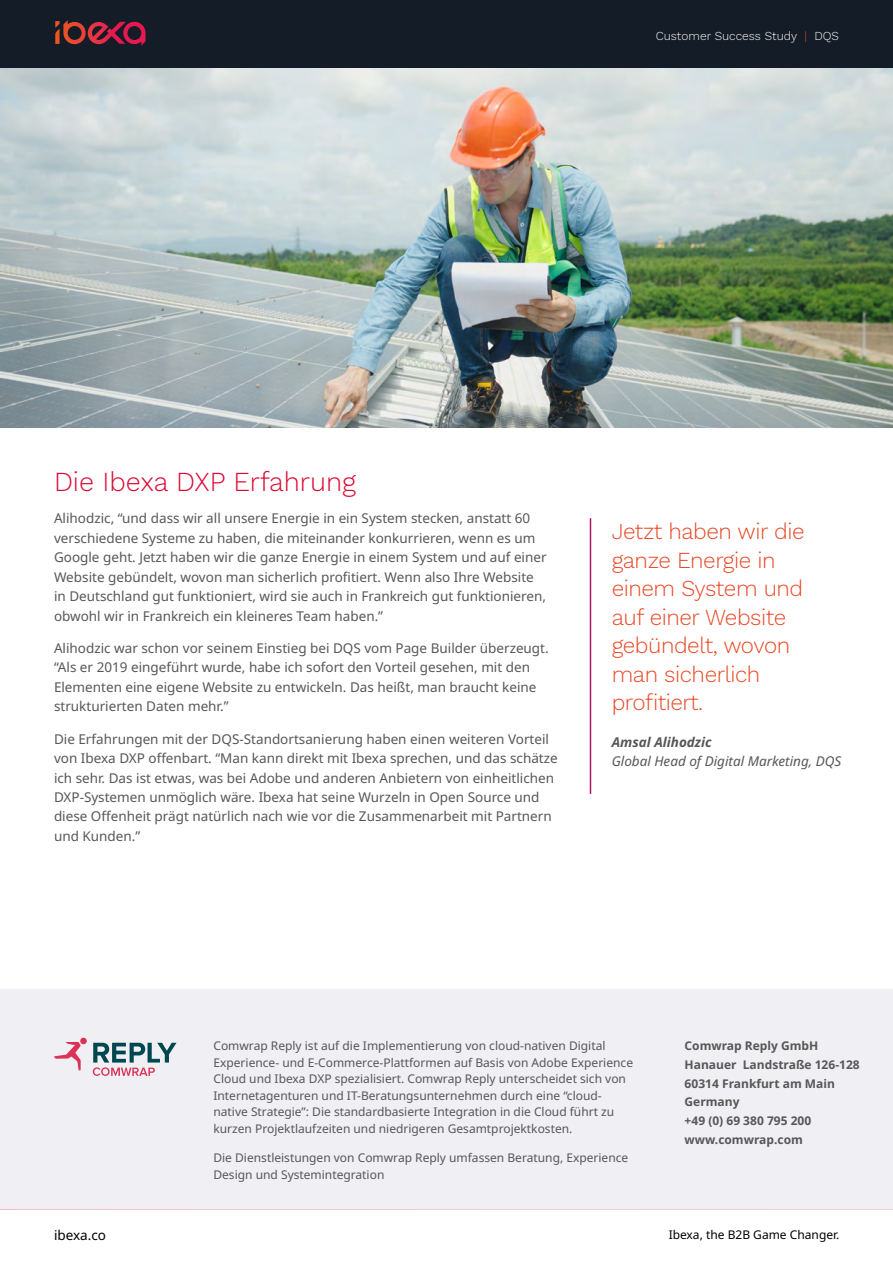
<style>
.page{position:relative;width:893px;height:1263px;background:#fff}
.page>*{position:absolute;margin:0;border:0;box-sizing:border-box;transform-origin:0 0}
.t1{font:300 27px "Work Sans";color:#db0a33}
.t2{font:300 22.5px/28.5px "Work Sans";letter-spacing:-.02em;color:#e84926}
.t3{font:13.5px/19.5px "Noto Sans";color:#575756}
.t4{font:italic 13.5px "Noto Sans";color:#575756}
.t5{font:italic 700 13.5px "Noto Sans";color:#575756}
.t6{font:13.5px "Noto Sans";color:#000}
.t7{font:12px/16.5px "Noto Sans";color:#575756}
.t8{font:700 12px/18.6px "Noto Sans";color:#575756}
.t9{font:300 12px "Work Sans";color:#fff}
.t10{font:12px "Noto Sans";color:#000}
.s1{color:#e84926}
</style>
<div class="page">
<div style="left:0;top:0;width:893px;height:68px;background:#141c27"></div>
<svg style="left:55px;top:20px;width:91px;height:26px"></svg>
<div style="left:0;top:989px;width:893px;height:219px;background:#efeff4"></div>
<img style="left:0;top:68px;width:893px;height:359px">
<svg style="left:54px;top:1038px;width:122px;height:38px"></svg>
<hr style="left:590px;top:518px;width:1px;height:276px;background:#ae1164">
<p class="t9" style="left:656px;top:26px;width:185px">Customer Success Study <span class="s1">|</span> DQS</p>
<h1 class="t1" style="left:54px;top:461px;width:304px">Die Ibexa DXP Erfahrung</h1>
<p class="t3" style="left:54px;top:509px;width:494px">Alihodzic, “und dass wir all unsere Energie in ein System stecken, anstatt 60 verschiedene Systeme zu haben, die miteinander konkurrieren, wenn es um Google geht. Jetzt haben wir die ganze Energie in einem System und auf einer Website gebündelt, wovon man sicherlich profitiert. Wenn also Ihre Website in Deutschland gut funktioniert, wird sie auch in Frankreich gut funktionieren, obwohl wir in Frankreich ein kleineres Team haben.”</p>
<p class="t3" style="left:54px;top:638px;width:496px">Alihodzic war schon vor seinem Einstieg bei DQS vom Page Builder überzeugt. “Als er 2019 eingeführt wurde, habe ich sofort den Vorteil gesehen, mit den Elementen eine eigene Website zu entwickeln. Das heißt, man braucht keine strukturierten Daten mehr.”</p>
<p class="t3" style="left:54px;top:729px;width:505px">Die Erfahrungen mit der DQS-Standortsanierung haben einen weiteren Vorteil von Ibexa DXP offenbart. “Man kann direkt mit Ibexa sprechen, und das schätze ich sehr. Das ist etwas, was bei Adobe und anderen Anbietern von einheitlichen DXP-Systemen unmöglich wäre. Ibexa hat seine Wurzeln in Open Source und diese Offenheit prägt natürlich nach wie vor die Zusammenarbeit mit Partnern und Kunden.”</p>
<h2 class="t2" style="left:612px;top:516px;width:194px">Jetzt haben wir die ganze Energie in einem System und auf einer Website gebündelt, wovon man sicherlich profitiert.</h2>
<p class="t5" style="left:612px;top:732px;width:101px">Amsal Alihodzic</p>
<p class="t4" style="left:612px;top:751px;width:231px">Global Head of Digital Marketing, DQS</p>
<p class="t7" style="left:213px;top:1038px;width:421px">Comwrap Reply ist auf die Implementierung von cloud-nativen Digital Experience- und E-Commerce-Plattformen auf Basis von Adobe Experience Cloud und Ibexa DXP spezialisiert. Comwrap Reply unterscheidet sich von Internetagenturen und IT-Beratungsunternehmen durch eine “cloud&shy;native Strategie”: Die standardbasierte Integration in die Cloud führt zu kurzen Projektlaufzeiten und niedrigeren Gesamtprojektkosten.</p>
<p class="t7" style="left:213px;top:1150px;width:416px">Die Dienstleistungen von Comwrap Reply umfassen Beratung, Experience<br>Design und Systemintegration</p>
<p class="t8" style="left:685px;top:1037px;width:177px">Comwrap Reply GmbH<br>Hanauer Landstraße 126-128<br>60314 Frankfurt am Main<br>Germany<br>+49 (0) 69 380 795 200 www.comwrap.com</p>
<p class="t6" style="left:54px;top:1227px;width:54px">ibexa.co</p>
<p class="t10" style="left:669px;top:1228px;width:172px">Ibexa, the B2B Game Changer.</p>
</div>
